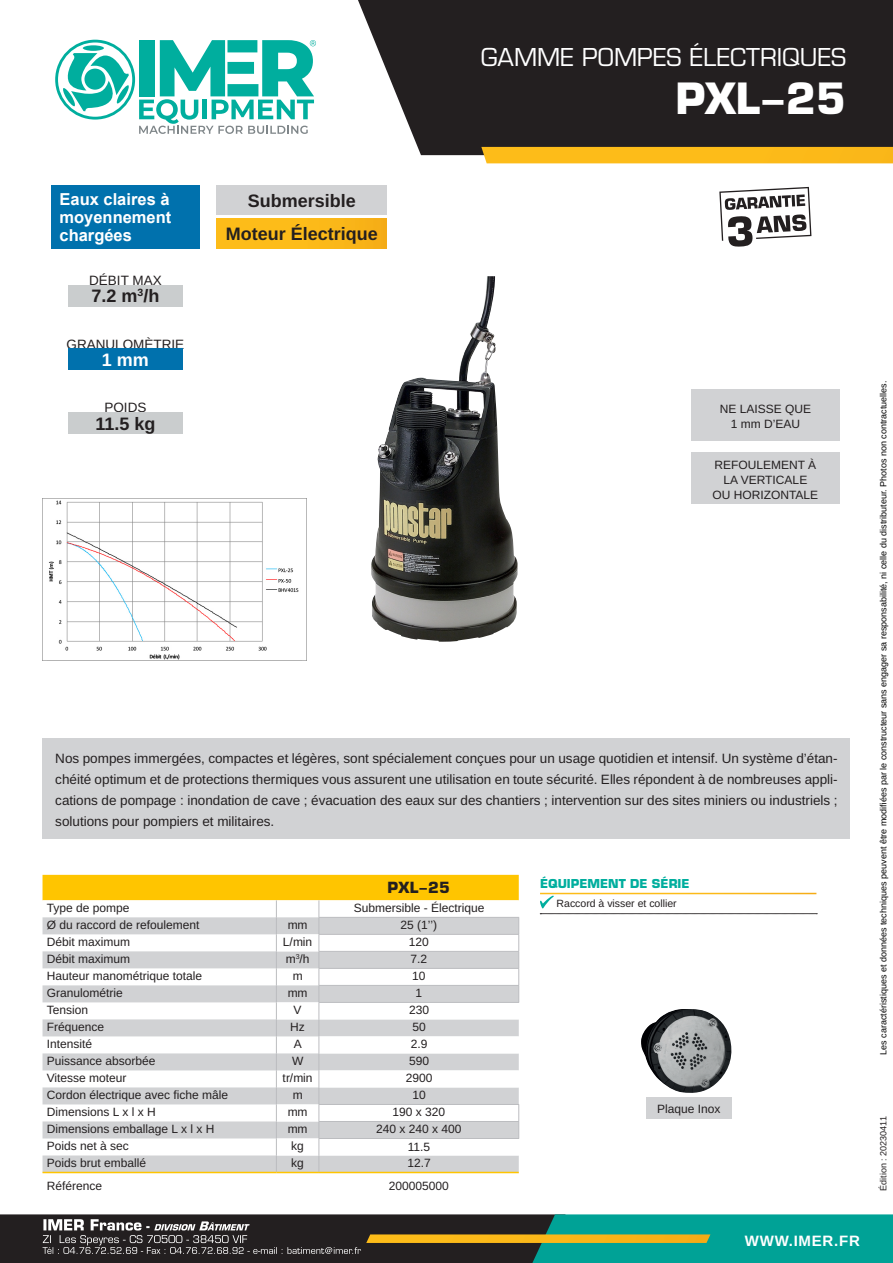
<style>
.page{position:relative;width:893px;height:1263px;background:#fff}
.page>*{position:absolute;margin:0;border:0;box-sizing:border-box;transform-origin:0 0}
.t1{font:700 42px "Eurostile LT Std";color:#fff}
.t2{font:24px "Eurostile LT Std";color:#fff}
.t3{font:700 18px "Arimo";color:#231f20}
.t4{font:700 18px "Arimo";color:#fff}
.t5{font:700 16.5px/18px "Arial";color:#fff;text-align:justify}
.t6{font:700 15px "Arimo";letter-spacing:.05em;color:#fff}
.t7{font:700 15px "Eurostile LT Std";color:#231f20}
.t8{font:13.5px/21px "Arimo";color:#231f20;text-align:justify}
.Tablo{font:12px "Arimo";color:#231f20}
.Tablo_Centré{font:12px "Arimo";color:#231f20}
.t9{font:700 12px "Eurostile LT Std";color:#00ae9e}
.t10{font:10.5px "Arimo";color:#231f20}
.t11{font:9px "Arimo";color:#000}
.t12{font:9px "Arimo";color:#231f20}
</style>
<div class="page">
<div style="left:358px;top:0;width:535px;height:155px;background:#231f20"></div>
<div style="left:481px;top:147px;width:412px;height:16px;background:#fdbc19"></div>
<svg style="left:0;top:1214px;width:893px;height:49px;background:#2f6254"></svg>
<svg style="left:55px;top:40px;width:261px;height:94px"></svg>
<div style="left:51px;top:185px;width:149px;height:64px;background:#0071ad"></div>
<div style="left:217px;top:185px;width:170px;height:30px;background:#d1d2d4"></div>
<div style="left:217px;top:219px;width:170px;height:29px;background:linear-gradient(to right,#ffc01a,#f7b117)"></div>
<svg style="left:719px;top:187px;width:92px;height:60px"></svg>
<div style="left:68px;top:285px;width:115px;height:21px;background:#cacdce"></div>
<img style="left:371px;top:276px;width:147px;height:366px">
<div style="left:68px;top:349px;width:115px;height:21px;background:#0071ad"></div>
<div style="left:68px;top:412px;width:115px;height:22px;background:#cacdce"></div>
<div style="left:691px;top:389px;width:149px;height:51px;background:#d1d2d4"></div>
<div style="left:691px;top:453px;width:149px;height:51px;background:#d1d2d4"></div>
<div style="left:43px;top:738px;width:807px;height:100px;background:#d1d2d4"></div>
<svg style="left:43px;top:875px;width:476px;height:297px"></svg>
<hr style="left:43px;top:1172px;width:233px;height:1px;background:#ffc500">
<hr style="left:276px;top:1172px;width:43px;height:1px;background:#ffc500">
<hr style="left:319px;top:1172px;width:200px;height:1px;background:#ffc500">
<svg style="left:540px;top:896px;width:277px;height:18px"></svg>
<img style="left:43px;top:498px;width:263px;height:163px">
<div style="left:646px;top:1097px;width:85px;height:21px;background:#d1d2d4"></div>
<img style="left:641px;top:1009px;width:91px;height:84px">
<p class="t2" style="left:481px;top:43px;width:367px">GAMME POMPES ÉLECTRIQUES</p>
<p class="t1" style="left:675px;top:72px;width:172px">PXL−25</p>
<p class="t5" style="left:60px;top:190px;width:113px">Eaux claires à moyennement chargées</p>
<p class="t3" style="left:248px;top:188px;width:110px">Submersible</p>
<p class="t3" style="left:226px;top:221px;width:154px">Moteur Électrique</p>
<p class="t8" style="left:89px;top:270px;width:74px">DÉBIT MAX</p>
<p class="t3" style="left:92px;top:283px;width:69px">7.2 m<sup>3</sup>/h</p>
<p class="t8" style="left:67px;top:334px;width:119px">GRANULOMÈTRIE</p>
<p class="t4" style="left:102px;top:347px;width:49px">1 mm</p>
<p class="t8" style="left:104px;top:398px;width:44px">POIDS</p>
<p class="t3" style="left:95px;top:411px;width:62px">11.5 kg</p>
<p class="Tablo" style="left:720px;top:400px;width:93px">NE LAISSE QUE</p>
<p class="Tablo" style="left:731px;top:415px;width:71px">1 mm D’EAU</p>
<p class="Tablo" style="left:714px;top:456px;width:103px">REFOULEMENT À</p>
<p class="Tablo" style="left:723px;top:471px;width:85px">LA VERTICALE</p>
<p class="Tablo" style="left:712px;top:486px;width:107px">OU HORIZONTALE</p>
<p class="t8" style="left:55px;top:748px;width:784px">Nos pompes immergées, compactes et légères, sont spécialement conçues pour un usage quotidien et intensif. Un système d’étan&shy;chéité optimum et de protections thermiques vous assurent une utilisation en toute sécurité. Elles répondent à de nombreuses appli&shy;cations de pompage : inondation de cave ; évacuation des eaux sur des chantiers ; intervention sur des sites miniers ou industriels ; solutions pour pompiers et militaires.</p>
<p class="t7" style="left:388px;top:878px;width:64px">PXL−25</p>
<p class="Tablo" style="left:47px;top:900px;width:84px">Type de pompe</p>
<p class="Tablo" style="left:354px;top:900px;width:132px">Submersible - Électrique</p>
<p class="Tablo" style="left:47px;top:917px;width:154px">Ø du raccord de refoulement</p>
<p class="Tablo_Centré" style="left:288px;top:917px;width:21px">mm</p>
<p class="Tablo" style="left:401px;top:917px;width:38px">25 (1’’)</p>
<p class="Tablo" style="left:47px;top:934px;width:85px">Débit maximum</p>
<p class="Tablo_Centré" style="left:283px;top:934px;width:31px">L/min</p>
<p class="Tablo" style="left:409px;top:934px;width:22px">120</p>
<p class="Tablo" style="left:47px;top:951px;width:85px">Débit maximum</p>
<p class="Tablo" style="left:286px;top:951px;width:25px">m<sup>3</sup>/h</p>
<p class="Tablo" style="left:410px;top:951px;width:18px">7.2</p>
<p class="Tablo" style="left:47px;top:968px;width:157px">Hauteur manométrique totale</p>
<p class="Tablo" style="left:293px;top:968px;width:11px">m</p>
<p class="Tablo" style="left:412px;top:968px;width:15px">10</p>
<p class="Tablo" style="left:47px;top:985px;width:78px">Granulométrie</p>
<p class="Tablo" style="left:288px;top:985px;width:21px">mm</p>
<p class="Tablo" style="left:415px;top:985px;width:8px">1</p>
<p class="Tablo" style="left:47px;top:1002px;width:43px">Tension</p>
<p class="Tablo_Centré" style="left:294px;top:1002px;width:10px">V</p>
<p class="Tablo" style="left:409px;top:1002px;width:22px">230</p>
<p class="Tablo" style="left:47px;top:1019px;width:59px">Fréquence</p>
<p class="Tablo_Centré" style="left:290px;top:1019px;width:16px">Hz</p>
<p class="Tablo" style="left:412px;top:1019px;width:15px">50</p>
<p class="Tablo" style="left:47px;top:1036px;width:47px">Intensité</p>
<p class="Tablo_Centré" style="left:294px;top:1036px;width:10px">A</p>
<p class="Tablo" style="left:411px;top:1036px;width:18px">2.9</p>
<p class="Tablo" style="left:47px;top:1053px;width:110px">Puissance absorbée</p>
<p class="Tablo_Centré" style="left:292px;top:1053px;width:13px">W</p>
<p class="Tablo" style="left:409px;top:1053px;width:22px">590</p>
<p class="Tablo" style="left:47px;top:1070px;width:81px">Vitesse moteur</p>
<p class="Tablo_Centré" style="left:283px;top:1070px;width:31px">tr/min</p>
<p class="Tablo" style="left:406px;top:1070px;width:28px">2900</p>
<p class="Tablo" style="left:47px;top:1087px;width:183px">Cordon électrique avec fiche mâle</p>
<p class="Tablo_Centré" style="left:293px;top:1087px;width:11px">m</p>
<p class="Tablo" style="left:412px;top:1087px;width:15px">10</p>
<p class="Tablo" style="left:47px;top:1104px;width:110px">Dimensions L x l x H</p>
<p class="Tablo_Centré" style="left:288px;top:1104px;width:21px">mm</p>
<p class="Tablo" style="left:392px;top:1104px;width:54px">190 x 320</p>
<p class="Tablo" style="left:47px;top:1121px;width:169px">Dimensions emballage L x l x H</p>
<p class="Tablo_Centré" style="left:288px;top:1121px;width:21px">mm</p>
<p class="Tablo" style="left:376px;top:1121px;width:87px">240 x 240 x 400</p>
<p class="Tablo" style="left:47px;top:1138px;width:84px">Poids net à sec</p>
<p class="Tablo_Centré" style="left:291px;top:1138px;width:14px">kg</p>
<p class="Tablo" style="left:408px;top:1138px;width:24px">11.5</p>
<p class="Tablo" style="left:47px;top:1155px;width:101px">Poids brut emballé</p>
<p class="Tablo_Centré" style="left:291px;top:1155px;width:14px">kg</p>
<p class="Tablo" style="left:407px;top:1155px;width:25px">12.7</p>
<p class="Tablo" style="left:47px;top:1177px;width:57px">Référence</p>
<p class="Tablo" style="left:389px;top:1177px;width:62px">200005000</p>
<p class="t9" style="left:540px;top:876px;width:151px">ÉQUIPEMENT DE SÉRIE</p>
<p class="t10" style="left:557px;top:896px;width:122px">Raccord à visser et collier</p>
<p class="Tablo" style="left:657px;top:1101px;width:65px">Plaque Inox</p>
<p class="t6" style="left:745px;top:1230px;width:116px">WWW.IMER.FR</p>
<p class="t11" style="left:877px;top:1054px;width:675px;rotate:-90deg">Les caractéristiques et données techniques peuvent être modifiées par le constructeur sans engager sa responsabilité, ni celle du distributeur. Photos non contractuelles.</p>
<p class="t12" style="left:877px;top:1191px;width:76px;rotate:-90deg">Édition : 20230411</p>
</div>
